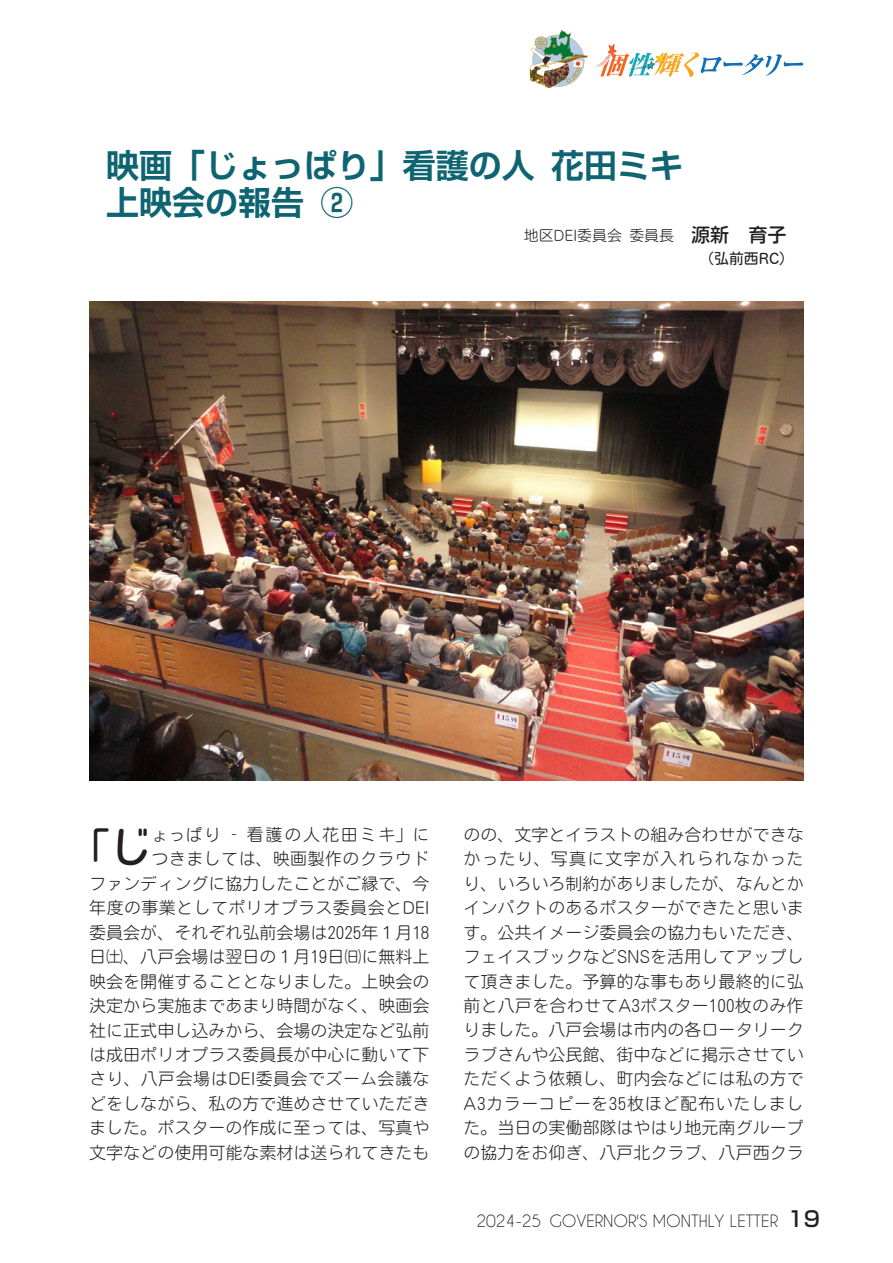
<style>
.page{position:relative;width:893px;height:1263px;background:#fff}
.page>*{position:absolute;margin:0;border:0;box-sizing:border-box;transform-origin:0 0}
.t1{font:41.4px "Motoya Maru Pr 6 N W4";color:#231f20}
.t2{font:700 33px/37.2px "Shin Go Pro De";color:#0f6472}
.t3{font:16.95px/24.5px "Motoya Maru Pr 6 N W2";color:#231f20;text-align:right}
.t4{font:15.9px "Caviar Dreams";color:#231f20}
.t5{font:14.85px "Motoya Maru Pr 6 N W2";color:#231f20}
.t6{font:14.85px "Motoya Maru Pr 6 N W3";color:#231f20}
.s1{font-family:"Motoya Maru Pr 6 N W4";font-size:19.2px}
.s2{font-family:"Shin Go Pro";font-weight:500;font-size:21.3px}
</style>
<div class="page">
<img style="left:89px;top:302px;width:715px;height:478px">
<svg style="left:595px;top:44px;width:209px;height:33px"></svg>
<img style="left:530px;top:30px;width:57px;height:58px">
<h2 class="t2" style="left:106px;top:143px;width:578px">映画「じょっぱり」看護の人 花田ミキ上映会の報告 ②</h2>
<p class="t5" style="left:524px;top:222px;width:264px">地区DEI委員会 委員長 <span class="s1">源新　育子</span></p>
<p class="t6" style="left:699px;top:246px;width:96px">（弘前西RC）</p>
<p class="t3" style="left:89px;top:820px;width:342px">ょっぱり ‐ 看護の人花田ミキ」に<br>つきましては、映画製作のクラウド<br>ファンディングに協力したことがご縁で、今年度の事業としてポリオプラス委員会とDEI委員会が、それぞれ弘前会場は2025年１月18日㈯、八戸会場は翌日の１月19日㈰に無料上映会を開催することとなりました。上映会の決定から実施まであまり時間がなく、映画会社に正式申し込みから、会場の決定など弘前は成田ポリオプラス委員長が中心に動いて下さり、八戸会場はDEI委員会でズーム会議などをしながら、私の方で進めさせていただきました。ポスターの作成に至っては、写真や文字などの使用可能な素材は送られてきたも</p>
<p class="t3" style="left:463px;top:820px;width:342px;text-align:justify">のの、文字とイラストの組み合わせができなかったり、写真に文字が入れられなかったり、いろいろ制約がありましたが、なんとかインパクトのあるポスターができたと思います。公共イメージ委員会の協力もいただき、フェイスブックなどSNSを活用してアップして頂きました。予算的な事もあり最終的に弘前と八戸を合わせてA3ポスター100枚のみ作りました。八戸会場は市内の各ロータリークラブさんや公民館、街中などに掲示させていただくよう依頼し、町内会などには私の方でA3カラーコピーを35枚ほど配布いたしました。当日の実働部隊はやはり地元南グループの協力をお仰ぎ、八戸北クラブ、八戸西クラ</p>
<h1 class="t1" style="left:69px;top:811px;width:84px">「じ</h1>
<p class="t4" style="left:476px;top:1212px;width:345px">2024-25 GOVERNOR'S MONTHLY LETTER <span class="s2">19</span></p>
</div>
